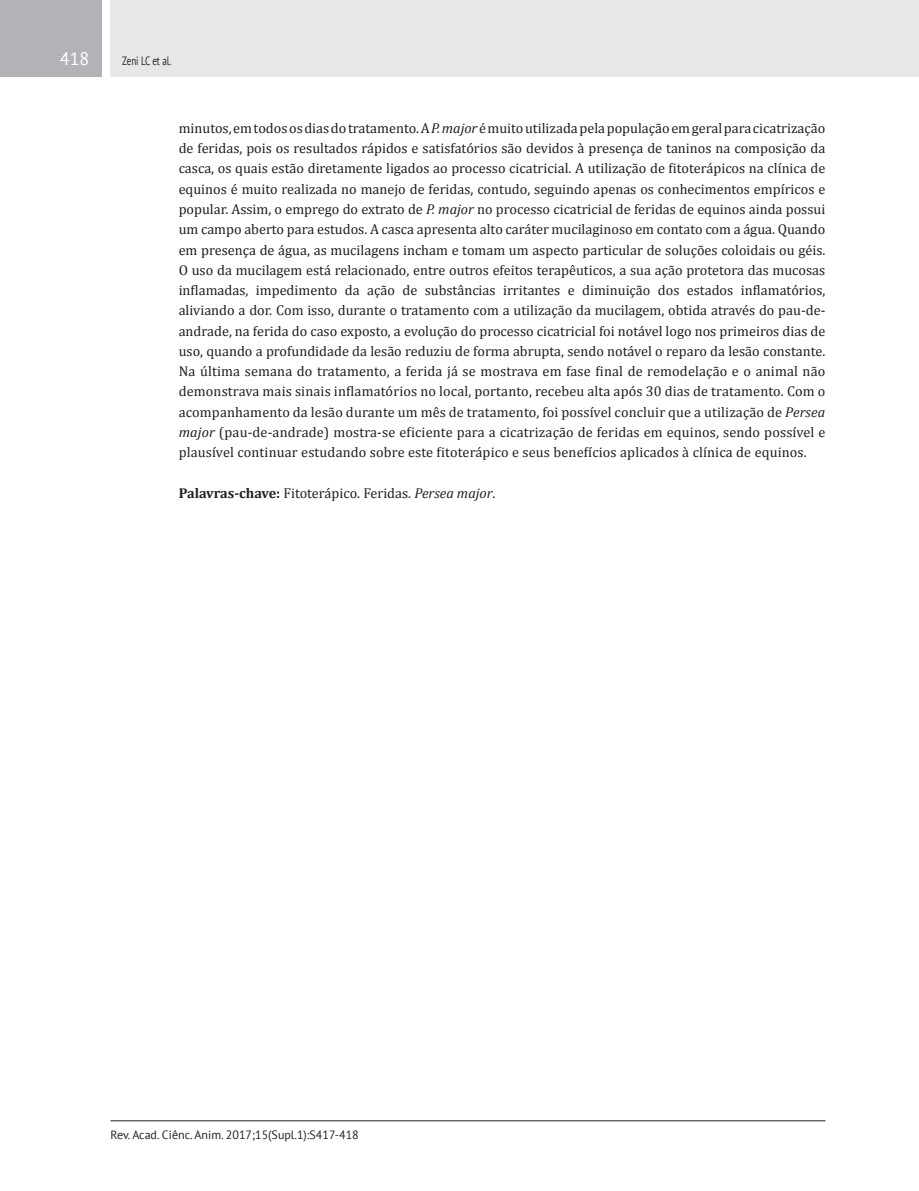
<style>
.page{position:relative;width:919px;height:1191px;background:#fff}
.page>*{position:absolute;margin:0;border:0;box-sizing:border-box;transform-origin:0 0}
.Número_de_páginas{font:18px "PT Sans";color:#fff}
.Texto_-_Resumo{font:14.25px/20.2px "Cambria";letter-spacing:.01em;color:#231f20;text-align:justify}
.Rodapé{font:12px "PT Sans";color:#231f20}
.Cabeçalho{font:12px "PT Sans";color:#231f20;scale:.75 1}
.s1{font-style:italic}
.s2{font-weight:700}
</style>
<div class="page">
<div style="left:111px;top:0;width:807px;height:77px;background:#e6e7e9"></div>
<div style="left:0;top:0;width:102px;height:77px;background:#b2b3b7"></div>
<hr style="left:111px;top:1120px;width:714px;height:1px;background:#231f20">
<p class="Número_de_páginas" style="left:60px;top:47px;width:31px">418</p>
<p class="Cabeçalho" style="left:122px;top:53px;width:67px">Zeni LC et al.</p>
<p class="Texto_-_Resumo" style="left:179px;top:118px;width:648px">minutos, em todos os dias do tratamento. A <span class="s1">P. major</span> é muito utilizada pela população em geral para cicatrização de feridas, pois os resultados rápidos e satisfatórios são devidos à presença de taninos na composição da casca, os quais estão diretamente ligados ao processo cicatricial. A utilização de fitoterápicos na clínica de equinos é muito realizada no manejo de feridas, contudo, seguindo apenas os conhecimentos empíricos e popular. Assim, o emprego do extrato de <span class="s1">P. major</span> no processo cicatricial de feridas de equinos ainda possui um campo aberto para estudos. A casca apresenta alto caráter mucilaginoso em contato com a água. Quando em presença de água, as mucilagens incham e tomam um aspecto particular de soluções coloidais ou géis.<br>O uso da mucilagem está relacionado, entre outros efeitos terapêuticos, a sua ação protetora das mucosas inflamadas, impedimento da ação de substâncias irritantes e diminuição dos estados inflamatórios, aliviando a dor. Com isso, durante o tratamento com a utilização da mucilagem, obtida através do pau-de&shy;andrade, na ferida do caso exposto, a evolução do processo cicatricial foi notável logo nos primeiros dias de uso, quando a profundidade da lesão reduziu de forma abrupta, sendo notável o reparo da lesão constante.<br>Na última semana do tratamento, a ferida já se mostrava em fase final de remodelação e o animal não demonstrava mais sinais inflamatórios no local, portanto, recebeu alta após 30 dias de tratamento. Com o acompanhamento da lesão durante um mês de tratamento, foi possível concluir que a utilização de <span class="s1">Persea major</span> (pau-de-andrade) mostra-se eficiente para a cicatrização de feridas em equinos, sendo possível e plausível continuar estudando sobre este fitoterápico e seus benefícios aplicados à clínica de equinos.</p>
<p class="Texto_-_Resumo" style="left:179px;top:482px;width:318px"><span class="s2">Palavras-chave:</span> Fitoterápico. Feridas. <span class="s1">Persea major</span>.</p>
<p class="Rodapé" style="left:111px;top:1126px;width:250px">Rev. Acad. Ciênc. Anim. 2017;15(Supl.1):S417-418</p>
</div>
